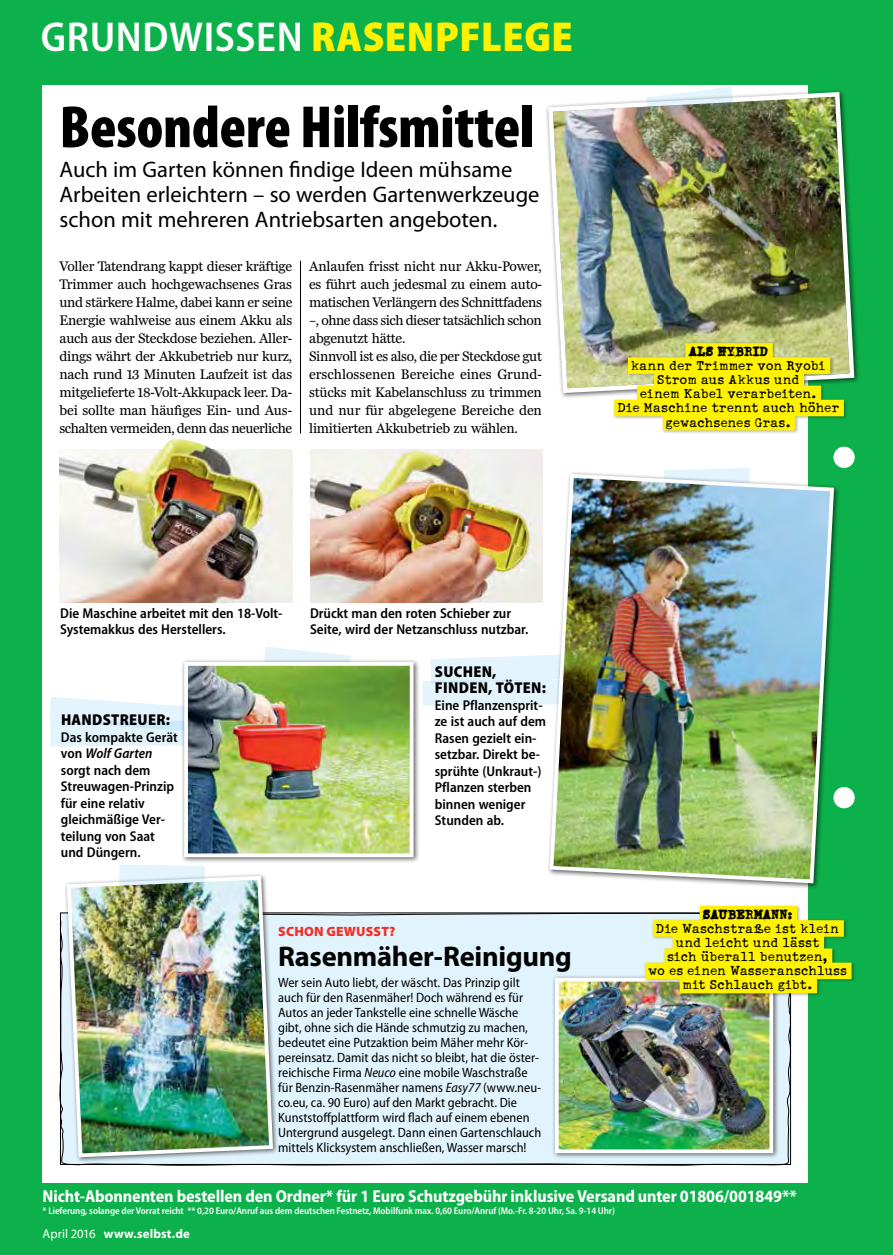
<style>
.page{position:relative;width:893px;height:1255px;background:#fff}
.page>*{position:absolute;margin:0;border:0;box-sizing:border-box;transform-origin:0 0}
.t1{font:900 condensed 60px "Myriad Pro";letter-spacing:-.005em;color:#000}
.t2{font:600 semi-condensed 42px "Myriad Pro";color:#fff}
.t3{font:900 semi-condensed 42px "Myriad Pro";letter-spacing:.015em;color:#fff200}
.t4{font:700 28.5px "Myriad Pro";letter-spacing:-.01em;color:#000}
.t5{font:22.5px/24.8px "Myriad Pro";color:#000}
.t6{font:700 semi-condensed 17.25px "Myriad Pro";letter-spacing:-.005em;color:#fff}
.t7{font:900 semi-condensed 15.75px/16.5px "Myriad Pro";letter-spacing:.02em;color:#000}
.t8{font:15px/14.1px "Schmutz Pro Cleaned";letter-spacing:.025em;color:#000;text-align:center}
.t9{font:15px "Schmutz Pro Clogged";letter-spacing:.005em;color:#000}
.t10{font:14.25px/18px "Miller Daily";letter-spacing:-.02em;color:#000;text-align:justify}
.t11{font:600 semi-condensed 14.25px/16.5px "Myriad Pro";color:#000}
.t12{font:semi-condensed 13.5px/15px "Myriad Pro";color:#000}
.t13{font:900 13.5px "Myriad Pro";letter-spacing:.015em;color:#ee3129}
.t14{font:700 12.75px "Myriad Pro";letter-spacing:.01em;color:#fff}
.t15{font:600 semi-condensed 9.75px "Myriad Pro";letter-spacing:-.005em;color:#fff}
.s1{font-style:italic}
.s2{font-weight:400}
</style>
<div class="page">
<div style="left:0;top:0;width:893px;height:1254px;background:#0db14b"></div>
<div style="left:43px;top:85px;width:765px;height:1097px;background:#fff"></div>
<div style="left:59px;top:912px;width:733px;height:253px;background:#e1f4fd"></div>
<div style="left:552px;top:974px;width:227px;height:185px;background:#000;opacity:.6"></div>
<img style="left:560px;top:982px;width:208px;height:166px">
<div style="left:555px;top:977px;width:218px;height:176px;border:4px solid #fff"></div>
<div style="left:64px;top:872px;width:215px;height:291px;background:#000;opacity:.6"></div>
<img style="left:65px;top:873px;width:210px;height:286px">
<img style="left:546px;top:90px;width:311px;height:305px">
<img style="left:59px;top:449px;width:234px;height:153px">
<img style="left:144px;top:439px;width:87px;height:37px">
<img style="left:310px;top:449px;width:232px;height:153px">
<div style="left:613px;top:341px;width:235px;height:93px;background:#000;opacity:.3"></div>
<div style="left:685px;top:343px;width:88px;height:17px;background:#fff200"></div>
<div style="left:628px;top:357px;width:202px;height:17px;background:#fff200"></div>
<div style="left:654px;top:371px;width:150px;height:17px;background:#fff200"></div>
<div style="left:637px;top:385px;width:184px;height:17px;background:#fff200"></div>
<div style="left:614px;top:400px;width:230px;height:16px;background:#fff200"></div>
<div style="left:663px;top:414px;width:132px;height:16px;background:#fff200"></div>
<hr style="left:300px;top:261px;width:1px;height:172px;background:#000">
<div style="left:833px;top:446px;width:22px;height:22px;background:#fff;border-radius:50%"></div>
<div style="left:833px;top:787px;width:22px;height:21px;background:#fff;border-radius:50%"></div>
<svg style="left:49px;top:697px;width:132px;height:49px;background:#e3f4fc"></svg>
<svg style="left:423px;top:655px;width:123px;height:50px;background:#e4f4fd"></svg>
<div style="left:643px;top:904px;width:213px;height:93px;background:#000;opacity:.3"></div>
<div style="left:700px;top:906px;width:97px;height:16px;background:#fff200"></div>
<div style="left:653px;top:920px;width:191px;height:16px;background:#fff200"></div>
<div style="left:673px;top:934px;width:151px;height:16px;background:#fff200"></div>
<div style="left:664px;top:948px;width:168px;height:17px;background:#fff200"></div>
<div style="left:645px;top:962px;width:206px;height:17px;background:#fff200"></div>
<div style="left:680px;top:976px;width:137px;height:17px;background:#fff200"></div>
<svg style="left:119px;top:864px;width:86px;height:23px;background:#cfe1e4"></svg>
<svg style="left:664px;top:468px;width:86px;height:3px"></svg>
<svg style="left:646px;top:86px;width:88px;height:32px"></svg>
<svg style="left:265px;top:647px;width:86px;height:11px"></svg>
<div style="left:181px;top:658px;width:239px;height:205px;background:#000;opacity:.6"></div>
<img style="left:189px;top:667px;width:220px;height:185px">
<div style="left:184px;top:662px;width:230px;height:195px;border:4px solid #fff"></div>
<div style="left:546px;top:471px;width:294px;height:418px;background:#000;opacity:.6"></div>
<img style="left:548px;top:472px;width:288px;height:413px">
<h2 class="t2" style="left:41px;top:13px;width:52px">Grund</h2>
<h2 class="t2" style="left:169px;top:13px;width:68px">wissen</h2>
<h2 class="t3" style="left:311px;top:13px;width:263px">RASENPFLEGE</h2>
<h1 class="t1" style="left:60px;top:94px;width:476px">Besondere Hilfsmittel</h1>
<h3 class="t5" style="left:60px;top:158px;width:481px">Auch im Garten können findige Ideen mühsame<br>Arbeiten erleichtern – so werden Gartenwerkzeuge schon mit mehreren Antriebsarten angeboten.</h3>
<p class="t10" style="left:60px;top:257px;width:234px">Voller Tatendrang kappt dieser kräftige Trimmer auch hochgewachsenes Gras und stärkere Halme, dabei kann er seine Energie wahlweise aus einem Akku als auch aus der Steckdose beziehen. Aller&shy;dings währt der Akkubetrieb nur kurz, nach rund 13 Minuten Laufzeit ist das mitgelieferte 18-Volt-Akkupack leer. Da&shy;bei sollte man häufiges Ein- und Aus&shy;schalten vermeiden, denn das neuerliche</p>
<p class="t10" style="left:309px;top:257px;width:234px;text-align:left">Anlaufen frisst nicht nur Akku-Power, es führt auch jedesmal zu einem auto&shy;matischen Verlängern des Schnittfadens –, ohne dass sich dieser tatsächlich schon abgenutzt hätte.<br>Sinnvoll ist es also, die per Steckdose gut erschlossenen Bereiche eines Grund&shy;stücks mit Kabelanschluss zu trimmen und nur für abgelegene Bereiche den limitierten Akkubetrieb zu wählen.</p>
<p class="t9" style="left:688px;top:342px;width:81px">Als Hybrid</p>
<p class="t8" style="left:617px;top:358px;width:223px">kann der Trimmer von Ryobi<br>Strom aus Akkus und<br>einem Kabel verarbeiten.<br>Die Maschine trennt auch höher gewachsenes Gras.</p>
<p class="t11" style="left:60px;top:604px;width:224px">Die Maschine arbeitet mit den 18-Volt-<br>Systemakkus des Herstellers.</p>
<p class="t11" style="left:310px;top:604px;width:220px">Drückt man den roten Schieber zur<br>Seite, wird der Netzanschluss nutzbar.</p>
<p class="t7" style="left:435px;top:663px;width:113px">SUCHEN,<br>FINDEN, TÖTEN:</p>
<p class="t11" style="left:435px;top:697px;width:113px">Eine Pflanzensprit&shy;ze ist auch auf dem<br>Rasen gezielt ein&shy;setzbar. Direkt be&shy;sprühte (Unkraut-)<br>Pflanzen sterben binnen weniger<br>Stunden ab.</p>
<p class="t7" style="left:61px;top:711px;width:110px">HANDSTREUER:</p>
<p class="t11" style="left:61px;top:728px;width:118px">Das kompakte Gerät von <span class="s1">Wolf Garten </span>sorgt nach dem<br>Streuwagen-Prinzip für eine relativ gleichmäßige Ver&shy;teilung von Saat und Düngern.</p>
<p class="t13" style="left:278px;top:923px;width:118px">SCHON GEWUSST?</p>
<h3 class="t4" style="left:278px;top:940px;width:295px">Rasenmäher-Reinigung</h3>
<p class="t12" style="left:278px;top:975px;width:265px">Wer sein Auto liebt, der wäscht. Das Prinzip gilt auch für den Rasenmäher! Doch während es für Autos an jeder Tankstelle eine schnelle Wäsche gibt, ohne sich die Hände schmutzig zu machen, bedeutet eine Putzaktion beim Mäher mehr Kör&shy;pereinsatz. Damit das nicht so bleibt, hat die öster&shy;reichische Firma <span class="s1">Neuco</span> eine mobile Waschstraße für Benzin-Rasenmäher namens <span class="s1">Easy77</span> (www.neu&shy;co.eu, ca. 90 Euro) auf den Markt gebracht. Die Kunststoffplattform wird flach auf einem ebenen Untergrund ausgelegt. Dann einen Gartenschlauch mittels Klicksystem anschließen, Wasser marsch!</p>
<p class="t9" style="left:703px;top:905px;width:91px">Saubermann:</p>
<p class="t8" style="left:648px;top:921px;width:200px">Die Waschstraße ist klein und leicht und lässt<br>sich überall benutzen,<br>wo es einen Wasseranschluss mit Schlauch gibt.</p>
<p class="t6" style="left:43px;top:1186px;width:756px">Nicht-Abonnenten bestellen den Ordner* für 1 Euro Schutzgebühr inklusive Versand unter 01806/001849**</p>
<p class="t15" style="left:43px;top:1205px;width:574px">* Lieferung, solange der Vorrat reicht ** 0,20 Euro/Anruf aus dem deutschen Festnetz, Mobilfunk max. 0,60 Euro/Anruf (Mo.-Fr. 8-20 Uhr, Sa. 9-14 Uhr)</p>
<p class="t14" style="left:43px;top:1226px;width:149px"><span class="s2">April 2016</span> www.selbst.de</p>
</div>
